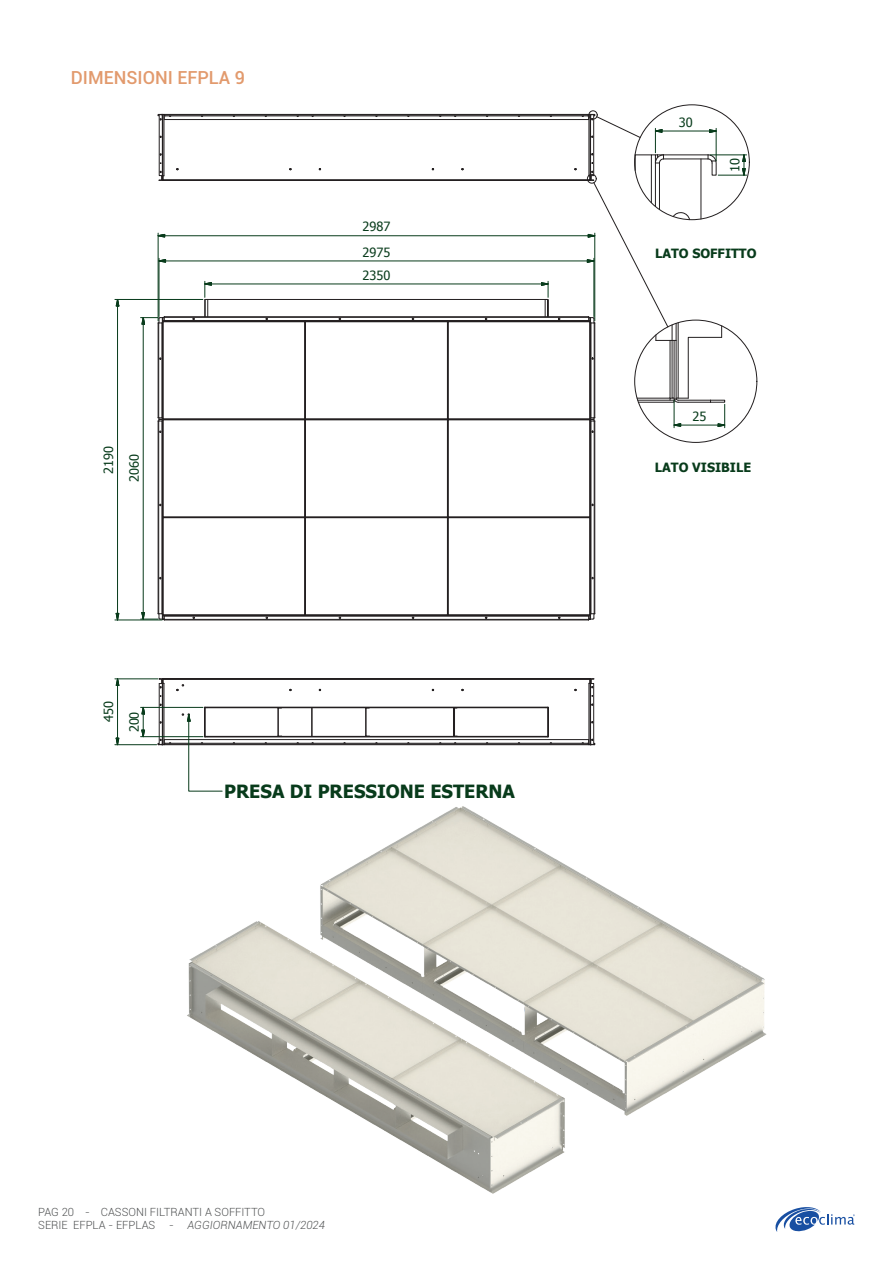
<style>
.page{position:relative;width:893px;height:1263px;background:#fff}
.page>*{position:absolute;margin:0;border:0;box-sizing:border-box;transform-origin:0 0}
.t1{font:700 18.15px "Tahoma";color:#083b1b}
.t2{font:500 18px "Roboto";color:#e29a6d}
.t3{font:12.75px/25.7px "Tahoma";letter-spacing:-.005em;color:#083b1b}
.t4{font:700 12.75px "Tahoma";color:#083b1b}
.t5{font:300 11.25px/13.5px "Roboto";color:#505253}
.s1{font-style:italic}
</style>
<div class="page">
<svg style="left:775px;top:1207px;width:80px;height:25px"></svg>
<svg style="left:114px;top:104px;width:644px;height:642px"></svg>
<svg style="left:116px;top:298px;width:3px;height:8px"></svg>
<svg style="left:116px;top:611px;width:3px;height:9px"></svg>
<hr style="left:117px;top:306px;width:1px;height:307px;background:#083b1b">
<hr style="left:115px;top:620px;width:47px;height:1px;background:#083b1b">
<hr style="left:115px;top:299px;width:88px;height:1px;background:#083b1b">
<hr style="left:143px;top:324px;width:1px;height:288px;background:#083b1b">
<svg style="left:141px;top:610px;width:24px;height:11px"></svg>
<svg style="left:158px;top:679px;width:437px;height:95px"></svg>
<svg style="left:116px;top:735px;width:3px;height:11px"></svg>
<svg style="left:116px;top:677px;width:3px;height:9px"></svg>
<hr style="left:117px;top:685px;width:1px;height:53px;background:#083b1b">
<hr style="left:115px;top:744px;width:42px;height:1px;background:#083b1b">
<hr style="left:115px;top:679px;width:43px;height:1px;background:#083b1b">
<svg style="left:142px;top:706px;width:3px;height:32px"></svg>
<hr style="left:141px;top:736px;width:62px;height:1px;background:#083b1b">
<hr style="left:141px;top:707px;width:62px;height:1px;background:#083b1b">
<svg style="left:141px;top:114px;width:606px;height:319px"></svg>
<hr style="left:710px;top:155px;width:37px;height:1px;background:#083b1b">
<img style="left:187px;top:774px;width:580px;height:420px">
<h2 class="t2" style="left:71px;top:65px;width:176px">DIMENSIONI EFPLA 9</h2>
<p class="t3" style="left:95px;top:482px;width:38px;text-indent:9px;rotate:-90deg">2190<br>2060</p>
<p class="t3" style="left:95px;top:732px;width:33px;text-indent:10px;rotate:-90deg">450<br>200</p>
<p class="t3" style="left:363px;top:213px;width:29px">2987</p>
<p class="t3" style="left:363px;top:238px;width:29px">2975</p>
<p class="t3" style="left:363px;top:261px;width:29px">2350</p>
<h1 class="t1" style="left:224px;top:778px;width:292px">PRESA DI PRESSIONE ESTERNA</h1>
<p class="t3" style="left:679px;top:109px;width:15px">30</p>
<p class="t3" style="left:721px;top:172px;width:15px;rotate:-90deg">10</p>
<p class="t4" style="left:655px;top:244px;width:103px">LATO SOFFITTO</p>
<p class="t3" style="left:692px;top:403px;width:15px">25</p>
<p class="t4" style="left:655px;top:458px;width:98px">LATO VISIBILE</p>
<p class="t5" style="left:38px;top:1204px;width:288px">PAG 20 - CASSONI FILTRANTI A SOFFITTO<br>SERIE EFPLA - EFPLAS - <span class="s1">AGGIORNAMENTO 01/2024</span></p>
</div>
